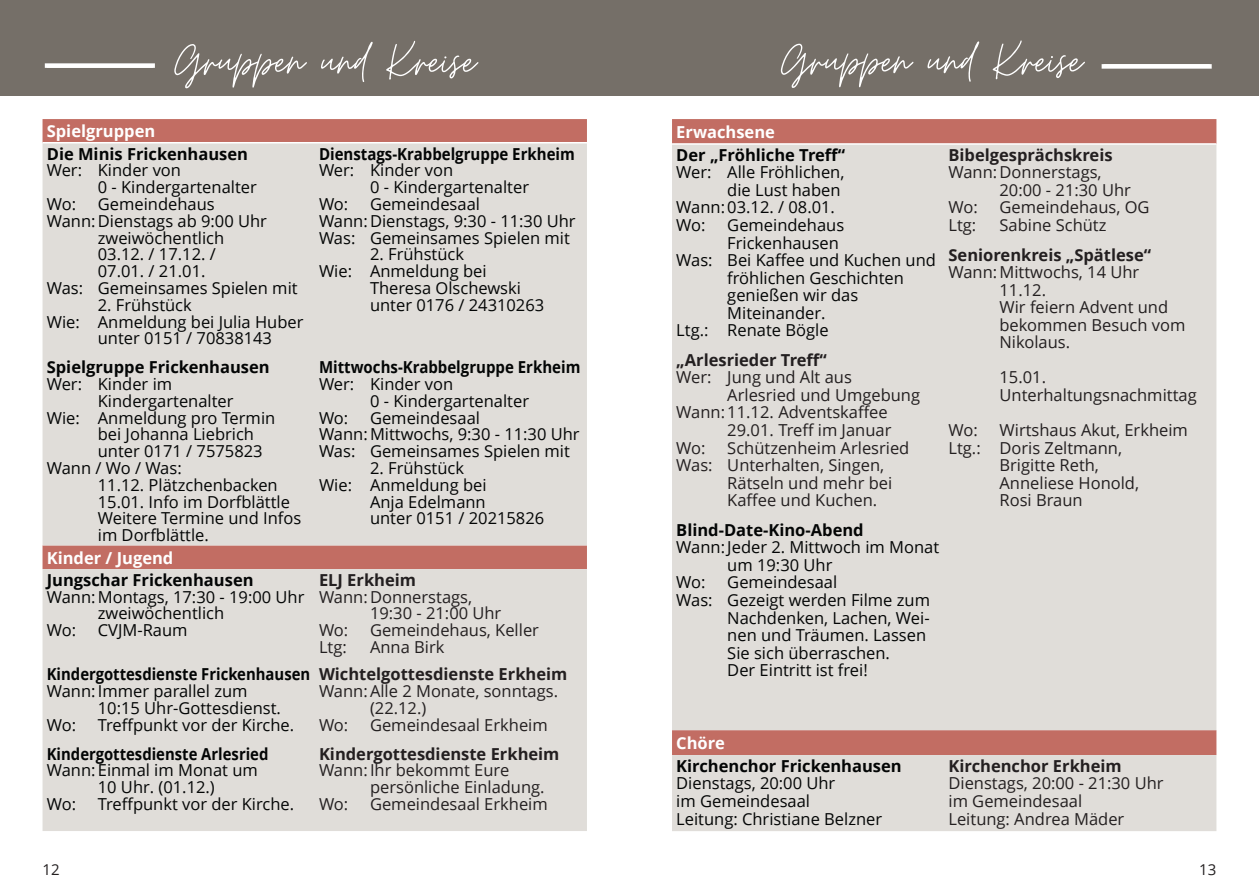
<style>
.page{position:relative;width:1259px;height:893px;background:#fff}
.page>*{position:absolute;margin:0;border:0;box-sizing:border-box;transform-origin:0 0}
.t1{font:54px "Moon Time";color:#fff}
.t2{font:16.5px/16.8px "Open Sans";color:#030505}
.t3{font:16.5px/17.5px "Open Sans";color:#231f20}
.t4{font:700 16.5px "Open Sans";color:#231f20}
.t5{font:700 16.5px "Open Sans";color:#030505}
.t6{font:700 16.5px "Open Sans";color:#030505;scale:.91 1}
.t7{font:700 16.5px "Open Sans";color:#030505;scale:.9 1}
.t8{font:700 16.5px "Open Sans";color:#fff}
.t9{font:15px "Open Sans";color:#231f20}
</style>
<div class="page">
<div style="left:0;top:0;width:1259px;height:96px;background:#756f68"></div>
<div style="left:1101px;top:64px;width:110px;height:5px;border:4px solid #fff"></div>
<div style="left:45px;top:63px;width:110px;height:5px;border:4px solid #fff"></div>
<div style="left:43px;top:119px;width:544px;height:23px;background:#c26d63"></div>
<div style="left:43px;top:143px;width:544px;height:688px;background:#e0ddd9"></div>
<div style="left:672px;top:119px;width:544px;height:24px;background:#c26d63"></div>
<div style="left:672px;top:145px;width:544px;height:686px;background:#e0ddd9"></div>
<h1 class="t1" style="left:174px;top:36px;width:303px">Gruppen und Kreise</h1>
<h1 class="t1" style="left:781px;top:36px;width:303px">Gruppen und Kreise</h1>
<p class="t8" style="left:47px;top:125px;width:110px">Spielgruppen</p>
<p class="t5" style="left:47px;top:147px;width:203px">Die Minis Frickenhausen</p>
<p class="t2" style="left:47px;top:164px;width:136px">Wer: Kinder von</p>
<p class="t2" style="left:98px;top:180px;width:161px">0 - Kindergartenalter</p>
<p class="t2" style="left:47px;top:197px;width:31px">Wo:</p>
<p class="t2" style="left:98px;top:197px;width:118px">Gemeindehaus</p>
<p class="t2" style="left:47px;top:214px;width:222px">Wann: Dienstags ab 9:00 Uhr</p>
<p class="t2" style="left:98px;top:231px;width:128px">zweiwöchentlich</p>
<p class="t2" style="left:98px;top:248px;width:120px">03.12. / 17.12. /</p>
<p class="t2" style="left:98px;top:264px;width:109px">07.01. / 21.01.</p>
<p class="t2" style="left:47px;top:281px;width:252px">Was: Gemeinsames Spielen mit</p>
<p class="t2" style="left:98px;top:298px;width:95px">2. Frühstück</p>
<p class="t2" style="left:47px;top:315px;width:258px">Wie: Anmeldung bei Julia Huber</p>
<p class="t2" style="left:98px;top:332px;width:176px">unter 0151 / 70838143</p>
<p class="t5" style="left:47px;top:360px;width:224px">Spielgruppe Frickenhausen</p>
<p class="t2" style="left:47px;top:377px;width:127px">Wer: Kinder im</p>
<p class="t2" style="left:98px;top:394px;width:137px">Kindergartenalter</p>
<p class="t2" style="left:47px;top:411px;width:230px">Wie: Anmeldung pro Termin</p>
<p class="t2" style="left:98px;top:428px;width:158px">bei Johanna Liebrich</p>
<p class="t2" style="left:98px;top:444px;width:166px">unter 0171 / 7575823</p>
<p class="t2" style="left:47px;top:461px;width:136px">Wann / Wo / Was:</p>
<p class="t2" style="left:98px;top:478px;width:181px">11.12. Plätzchenbacken</p>
<p class="t2" style="left:98px;top:495px;width:194px">15.01. Info im Dorfblättle</p>
<p class="t2" style="left:98px;top:512px;width:205px">Weitere Termine und Infos</p>
<p class="t2" style="left:98px;top:528px;width:113px">im Dorfblättle.</p>
<p class="t8" style="left:47px;top:551px;width:128px">Kinder / Jugend</p>
<p class="t5" style="left:47px;top:573px;width:208px">Jungschar Frickenhausen</p>
<p class="t2" style="left:47px;top:590px;width:259px">Wann: Montags, 17:30 - 19:00 Uhr</p>
<p class="t2" style="left:98px;top:607px;width:128px">zweiwöchentlich</p>
<p class="t2" style="left:47px;top:623px;width:31px">Wo:</p>
<p class="t2" style="left:98px;top:623px;width:91px">CVJM-Raum</p>
<p class="t7" style="left:47px;top:668px;width:294px">Kindergottesdienste Frickenhausen</p>
<p class="t2" style="left:47px;top:684px;width:202px">Wann: Immer parallel zum</p>
<p class="t2" style="left:98px;top:701px;width:185px">10:15 Uhr-Gottesdienst.</p>
<p class="t2" style="left:47px;top:718px;width:31px">Wo:</p>
<p class="t2" style="left:98px;top:718px;width:198px">Treffpunkt vor der Kirche.</p>
<p class="t7" style="left:47px;top:747px;width:248px">Kindergottesdienste Arlesried</p>
<p class="t2" style="left:47px;top:764px;width:213px">Wann: Einmal im Monat um</p>
<p class="t2" style="left:98px;top:780px;width:118px">10 Uhr. (01.12.)</p>
<p class="t2" style="left:47px;top:797px;width:31px">Wo:</p>
<p class="t2" style="left:98px;top:797px;width:198px">Treffpunkt vor der Kirche.</p>
<p class="t6" style="left:319px;top:147px;width:283px">Dienstags-Krabbelgruppe Erkheim</p>
<p class="t2" style="left:319px;top:164px;width:136px">Wer: Kinder von</p>
<p class="t2" style="left:370px;top:180px;width:161px">0 - Kindergartenalter</p>
<p class="t2" style="left:319px;top:197px;width:31px">Wo:</p>
<p class="t2" style="left:319px;top:197px;width:258px;text-indent:51px">Gemeindesaal<br>Wann: Dienstags, 9:30 - 11:30 Uhr<br>Was: Gemeinsames Spielen mit</p>
<p class="t2" style="left:370px;top:248px;width:95px">2. Frühstück</p>
<p class="t2" style="left:319px;top:264px;width:169px">Wie: Anmeldung bei</p>
<p class="t2" style="left:370px;top:281px;width:152px">Theresa Olschewski</p>
<p class="t2" style="left:370px;top:298px;width:176px">unter 0176 / 24310263</p>
<p class="t6" style="left:319px;top:360px;width:289px">Mittwochs-Krabbelgruppe Erkheim</p>
<p class="t2" style="left:319px;top:377px;width:136px">Wer: Kinder von</p>
<p class="t2" style="left:370px;top:394px;width:161px">0 - Kindergartenalter</p>
<p class="t2" style="left:319px;top:411px;width:31px">Wo:</p>
<p class="t2" style="left:319px;top:411px;width:262px;text-indent:51px">Gemeindesaal<br>Wann: Mittwochs, 9:30 - 11:30 Uhr<br>Was: Gemeinsames Spielen mit</p>
<p class="t2" style="left:370px;top:461px;width:95px">2. Frühstück</p>
<p class="t2" style="left:319px;top:478px;width:169px">Wie: Anmeldung bei</p>
<p class="t2" style="left:370px;top:495px;width:117px">Anja Edelmann</p>
<p class="t2" style="left:370px;top:512px;width:176px">unter 0151 / 20215826</p>
<p class="t4" style="left:319px;top:573px;width:99px">ELJ Erkheim</p>
<p class="t3" style="left:319px;top:590px;width:155px">Wann: Donnerstags,</p>
<p class="t3" style="left:370px;top:606px;width:133px">19:30 - 21:00 Uhr</p>
<p class="t3" style="left:319px;top:623px;width:31px">Wo:</p>
<p class="t3" style="left:370px;top:623px;width:170px">Gemeindehaus, Keller</p>
<p class="t3" style="left:319px;top:640px;width:29px">Ltg:</p>
<p class="t3" style="left:370px;top:640px;width:76px">Anna Birk</p>
<p class="t4" style="left:319px;top:668px;width:250px">Wichtelgottesdienste Erkheim</p>
<p class="t3" style="left:319px;top:684px;width:241px">Wann: Alle 2 Monate, sonntags.</p>
<p class="t3" style="left:370px;top:701px;width:58px">(22.12.)</p>
<p class="t3" style="left:319px;top:718px;width:31px">Wo:</p>
<p class="t3" style="left:370px;top:718px;width:179px">Gemeindesaal Erkheim</p>
<p class="t4" style="left:319px;top:747px;width:242px">Kindergottesdienste Erkheim</p>
<p class="t3" style="left:319px;top:763px;width:192px">Wann: Ihr bekommt Eure</p>
<p class="t3" style="left:370px;top:780px;width:176px">persönliche Einladung.</p>
<p class="t3" style="left:319px;top:797px;width:31px">Wo:</p>
<p class="t3" style="left:370px;top:797px;width:179px">Gemeindesaal Erkheim</p>
<p class="t8" style="left:676px;top:125px;width:100px">Erwachsene</p>
<p class="t5" style="left:676px;top:148px;width:170px">Der „Fröhliche Treff“</p>
<p class="t2" style="left:676px;top:166px;width:170px">Wer: Alle Fröhlichen,</p>
<p class="t2" style="left:727px;top:183px;width:115px">die Lust haben</p>
<p class="t2" style="left:676px;top:201px;width:160px">Wann: 03.12. / 08.01.</p>
<p class="t2" style="left:676px;top:218px;width:31px">Wo:</p>
<p class="t2" style="left:727px;top:218px;width:118px">Gemeindehaus</p>
<p class="t2" style="left:727px;top:236px;width:113px">Frickenhausen</p>
<p class="t2" style="left:676px;top:253px;width:261px">Was: Bei Kaffee und Kuchen und</p>
<p class="t2" style="left:727px;top:271px;width:178px">fröhlichen Geschichten</p>
<p class="t2" style="left:727px;top:288px;width:132px">genießen wir das</p>
<p class="t2" style="left:727px;top:306px;width:100px">Miteinander.</p>
<p class="t2" style="left:676px;top:324px;width:154px">Ltg.: Renate Bögle</p>
<p class="t4" style="left:676px;top:353px;width:152px">„Arlesrieder Treff“</p>
<p class="t3" style="left:676px;top:370px;width:177px">Wer: Jung und Alt aus</p>
<p class="t3" style="left:727px;top:388px;width:194px">Arlesried und Umgebung</p>
<p class="t3" style="left:676px;top:405px;width:213px">Wann: 11.12. Adventskaffee</p>
<p class="t3" style="left:727px;top:423px;width:166px">29.01. Treff im Januar</p>
<p class="t3" style="left:676px;top:440px;width:31px">Wo:</p>
<p class="t3" style="left:676px;top:440px;width:235px;text-indent:51px">Schützenheim Arlesried<br>Was: Unterhalten, Singen,</p>
<p class="t3" style="left:727px;top:476px;width:166px">Rätseln und mehr bei<br>Kaffee und Kuchen.</p>
<p class="t5" style="left:676px;top:523px;width:189px">Blind-Date-Kino-Abend</p>
<p class="t2" style="left:676px;top:541px;width:264px">Wann: Jeder 2. Mittwoch im Monat</p>
<p class="t2" style="left:727px;top:558px;width:107px">um 19:30 Uhr</p>
<p class="t2" style="left:676px;top:576px;width:31px">Wo:</p>
<p class="t2" style="left:727px;top:576px;width:111px">Gemeindesaal</p>
<p class="t2" style="left:676px;top:593px;width:255px">Was: Gezeigt werden Filme zum</p>
<p class="t2" style="left:727px;top:611px;width:204px">Nachdenken, Lachen, Wei-</p>
<p class="t2" style="left:727px;top:628px;width:200px">nen und Träumen. Lassen</p>
<p class="t2" style="left:727px;top:646px;width:164px">Sie sich überraschen.</p>
<p class="t2" style="left:727px;top:663px;width:142px">Der Eintritt ist frei!</p>
<p class="t4" style="left:948px;top:148px;width:166px">Bibelgesprächskreis</p>
<p class="t3" style="left:948px;top:165px;width:155px">Wann: Donnerstags,</p>
<p class="t3" style="left:999px;top:183px;width:133px">20:00 - 21:30 Uhr</p>
<p class="t3" style="left:948px;top:200px;width:31px">Wo:</p>
<p class="t3" style="left:999px;top:200px;width:152px">Gemeindehaus, OG</p>
<p class="t3" style="left:948px;top:218px;width:29px">Ltg:</p>
<p class="t3" style="left:999px;top:218px;width:108px">Sabine Schütz</p>
<p class="t4" style="left:948px;top:248px;width:204px">Seniorenkreis „Spätlese“</p>
<p class="t3" style="left:999px;top:265px;width:187px;text-indent:-51px">Wann: Mittwochs, 14 Uhr<br>11.12.<br>Wir feiern Advent und bekommen Besuch vom<br>Nikolaus.</p>
<p class="t3" style="left:999px;top:370px;width:199px">15.01.<br>Unterhaltungsnachmittag</p>
<p class="t3" style="left:948px;top:423px;width:31px">Wo:</p>
<p class="t3" style="left:999px;top:423px;width:190px">Wirtshaus Akut, Erkheim</p>
<p class="t3" style="left:948px;top:440px;width:175px">Ltg.: Doris Zeltmann,</p>
<p class="t3" style="left:999px;top:458px;width:101px">Brigitte Reth,</p>
<p class="t3" style="left:999px;top:476px;width:141px">Anneliese Honold,</p>
<p class="t3" style="left:999px;top:493px;width:85px">Rosi Braun</p>
<p class="t8" style="left:676px;top:736px;width:50px">Chöre</p>
<p class="t5" style="left:676px;top:759px;width:227px">Kirchenchor Frickenhausen</p>
<p class="t2" style="left:676px;top:776px;width:207px;line-height:17.5px">Dienstags, 20:00 Uhr<br>im Gemeindesaal<br>Leitung: Christiane Belzner</p>
<p class="t4" style="left:948px;top:759px;width:175px">Kirchenchor Erkheim</p>
<p class="t3" style="left:948px;top:776px;width:217px">Dienstags, 20:00 - 21:30 Uhr im Gemeindesaal<br>Leitung: Andrea Mäder</p>
<p class="t9" style="left:43px;top:863px;width:19px">12</p>
<p class="t9" style="left:1199px;top:863px;width:19px">13</p>
</div>
